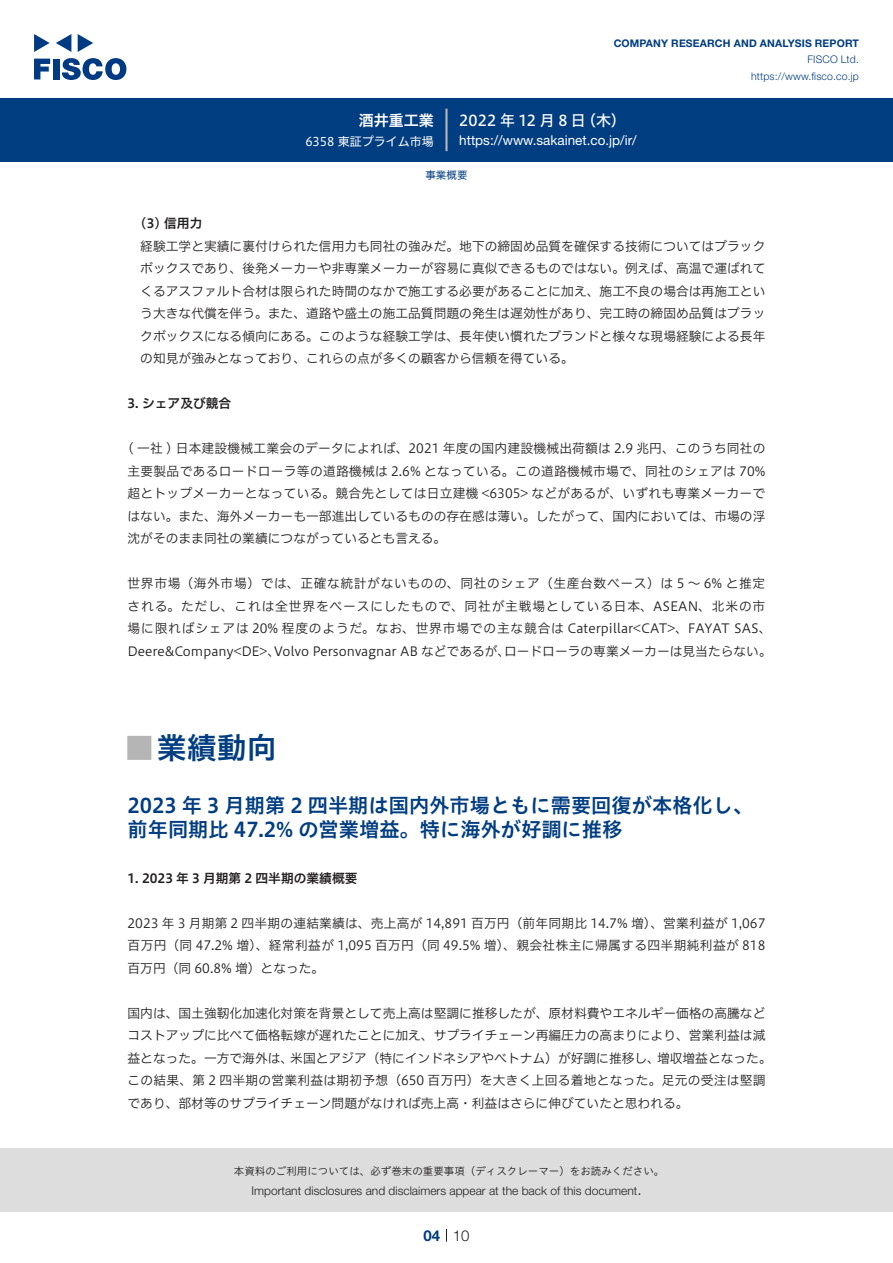
<style>
.page{position:relative;width:893px;height:1263px;background:#fff}
.page>*{position:absolute;margin:0;border:0;box-sizing:border-box;transform-origin:0 0}
.t1{font:30px "Hiragino UD Sans Std N W6";color:#003d81}
.t2{font:24px "Hiragino UD Sans Std N W6";color:#b5b5b6}
.t3{font:20.25px/24px "Hiragino UD Sans Std W6";color:#003d81}
.t4{font:15px "Hiragino UD Sans F Std N W5";letter-spacing:.23em;color:#fff}
.t5{font:15px "Hiragino UD Sans F Std N W6";color:#fff}
.t6{font:300 15px "Helvetica Neue LT Std";color:#231f20}
.t7{font:700 15px "Helvetica Neue LT Std";color:#003d81}
.t8{font:13.5px "Helvetica Neue LT Std";color:#fff}
.t9{font:12.75px/22.5px "Hiragino UD Sans F Std N W3";color:#231f20;text-align:justify}
.t10{font:12.75px "Hiragino UD Sans F Std N W3";letter-spacing:.065em;color:#231f20}
.t11{font:12.75px "Hiragino UD Sans F Std N W3";letter-spacing:.05em;color:#231f20}
.t12{font:12.75px "Hiragino UD Sans F Std N W6";color:#231f20}
.t13{font:300 12px "Helvetica Neue LT Std";color:#231f20}
.t14{font:12px "Hiragino UD Sans F Std N W4";color:#fff}
.t15{font:10.5px "Hiragino UD Sans Std W3";color:#231f20}
.t16{font:700 10.5px "Helvetica Neue LT Std";letter-spacing:.015em;color:#003d81}
.t17{font:300 10.5px/16.5px "Helvetica Neue LT Std";letter-spacing:.015em;color:#003d81;text-align:right}
.t18{font:10.5px "Hiragino UD Sans F Std N W4";color:#003d81}
</style>
<div class="page">
<div style="left:0;top:1148px;width:893px;height:64px;background:#ddd"></div>
<svg style="left:34px;top:59px;width:16px;height:20px"></svg>
<div style="left:53px;top:59px;width:6px;height:20px;background:#003a83"></div>
<svg style="left:62px;top:58px;width:64px;height:22px"></svg>
<svg style="left:34px;top:34px;width:16px;height:18px"></svg>
<svg style="left:78px;top:34px;width:15px;height:18px"></svg>
<svg style="left:56px;top:34px;width:15px;height:18px"></svg>
<div style="left:0;top:98px;width:893px;height:64px;background:#003d81"></div>
<hr style="left:445px;top:109px;width:3px;height:42px;background:#b5b5b6">
<svg style="left:446px;top:1229px;width:1px;height:13px"></svg>
<p class="t5" style="left:359px;top:109px;width:77px">酒井重工業</p>
<p class="t14" style="left:305px;top:132px;width:130px">6358 東証プライム市場</p>
<p class="t16" style="left:614px;top:37px;width:247px">COMPANY RESEARCH AND ANALYSIS REPORT</p>
<p class="t17" style="left:751px;top:51px;width:109px">FISCO Ltd. https://www.fisco.co j p.</p>
<p class="t4" style="left:581px;top:109px;width:46px">（木(</p>
<p class="t4" style="left:459px;top:109px;width:128px">2022年12月8日</p>
<p class="t8" style="left:459px;top:132px;width:179px">https://www.sakainet. c o j p. /i r/</p>
<p class="t18" style="left:425px;top:167px;width:43px">事業概要</p>
<p class="t12" style="left:140px;top:214px;width:64px">3( ) 信用力</p>
<p class="t9" style="left:140px;top:234px;width:627px">経験工学と実績に裏付けられた信用力も同社の強みだ。地下の締固め品質を確保する技術についてはブラックボックスであり、後発メーカーや非専業メーカーが容易に真似できるものではない。例えば、高温で運ばれてくるアスファルト合材は限られた時間のなかで施工する必要があることに加え、施工不良の場合は再施工という大きな代償を伴う。また、道路や盛土の施工品質問題の発生は遅効性があり、完工時の締固め品質はブラックボックスになる傾向にある。このような経験工学は、長年使い慣れたブランドと様々な現場経験による長年の知見が強みとなっており、これらの点が多くの顧客から信頼を得ている。</p>
<p class="t12" style="left:128px;top:394px;width:105px">3. シェア及び競合</p>
<p class="t9" style="left:128px;top:436px;width:639px">( 一社 ) 日本建設機械工業会のデータによれば、2021 年度の国内建設機械出荷額は 2.9 兆円、このうち同社の主要製品であるロードローラ等の道路機械は 2.6% となっている。この道路機械市場で、同社のシェアは 70%超とトップメーカーとなっている。競合先としては日立建機 &lt;6305&gt; などがあるが、いずれも専業メーカーではない。また、海外メーカーも一部進出しているものの存在感は薄い。したがって、国内においては、市場の浮沈がそのまま同社の業績につながっているとも言える。</p>
<p class="t11" style="left:128px;top:574px;width:639px">世界市場（海外市場）では、正確な統計がないものの、同社のシェア（生産台数ベース）は 5 ～ 6% と推定</p>
<p class="t10" style="left:128px;top:596px;width:639px">される。ただし、これは全世界をベースにしたもので、同社が主戦場としている日本、ASEAN、北米の市</p>
<p class="t10" style="left:128px;top:619px;width:646px">場に限ればシェアは 20% 程度のようだ。なお、世界市場での主な競合は Caterpillar&lt;CAT&gt;、FAYAT SAS、</p>
<p class="t9" style="left:504px;top:639px;width:269px">ロードローラの専業メーカーは見当たらない。</p>
<p class="t9" style="left:274px;top:639px;width:238px">Volvo Personvagnar AB などであるが、</p>
<p class="t9" style="left:128px;top:639px;width:154px">Deere&amp;Company&lt;DE&gt;、</p>
<h1 class="t1" style="left:157px;top:725px;width:121px">業績動向</h1>
<h2 class="t2" style="left:128px;top:729px;width:25px">█</h2>
<h3 class="t3" style="left:128px;top:792px;width:627px">2023 年 3 月期第 2 四半期は国内外市場ともに需要回復が本格化し、前年同期比 47.2% の営業増益。特に海外が好調に推移</h3>
<p class="t12" style="left:128px;top:868px;width:231px">1. 2023 年 3 月期第 2 四半期の業績概要</p>
<p class="t9" style="left:128px;top:911px;width:639px">2023 年 3 月期第 2 四半期の連結業績は、売上高が 14,891 百万円（前年同期比 14.7% 増）、営業利益が 1,067百万円（同 47.2% 増）、経常利益が 1,095 百万円（同 49.5% 増）、親会社株主に帰属する四半期純利益が 818百万円（同 60.8% 増）となった。</p>
<p class="t9" style="left:128px;top:1001px;width:639px">国内は、国土強靭化加速化対策を背景として売上高は堅調に推移したが、原材料費やエネルギー価格の高騰など</p>
<p class="t9" style="left:128px;top:1024px;width:639px">コストアップに比べて価格転嫁が遅れたことに加え、サプライチェーン再編圧力の高まりにより、営業利益は減</p>
<p class="t9" style="left:657px;top:1046px;width:116px">増収増益となった。</p>
<p class="t9" style="left:290px;top:1046px;width:371px">米国とアジア（特にインドネシアやベトナム）が好調に推移し、</p>
<p class="t9" style="left:128px;top:1046px;width:639px;text-align:left">益となった。一方で海外は、<br>この結果、第 2 四半期の営業利益は期初予想（650 百万円）を大きく上回る着地となった。足元の受注は堅調であり、部材等のサプライチェーン問題がなければ売上高・利益はさらに伸びていたと思われる。</p>
<p class="t15" style="left:234px;top:1163px;width:432px">本資料のご利用については、必ず巻末の重要事項（ディスクレーマー）をお読みください。</p>
<p class="t6" style="left:637px;top:1180px;width:6px">.</p>
<p class="t13" style="left:251px;top:1183px;width:387px">Important disclosures and disclaimers appear at the back of this document</p>
<p class="t7" style="left:423px;top:1226px;width:18px">04</p>
<p class="t6" style="left:453px;top:1226px;width:18px">10</p>
</div>
